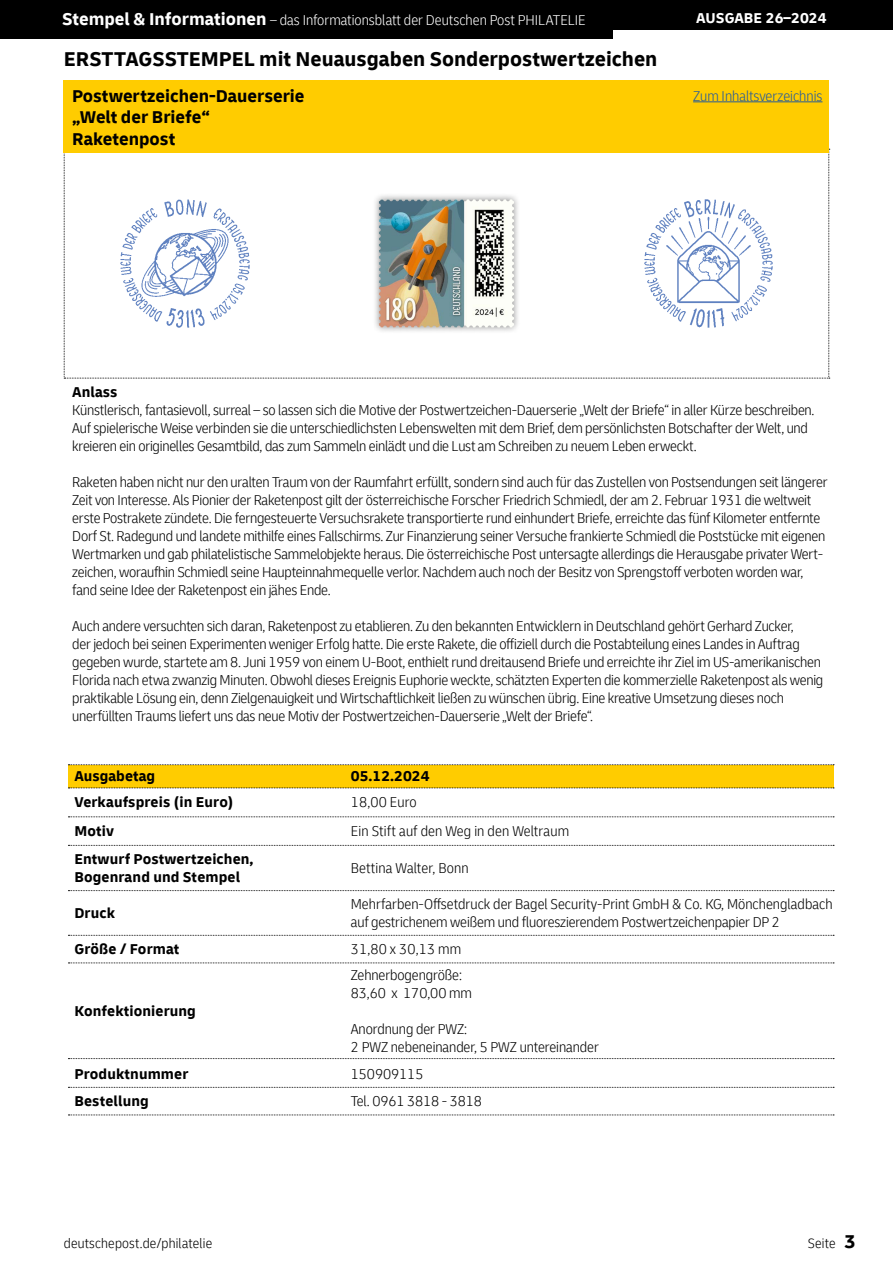
<style>
.page{position:relative;width:893px;height:1263px;background:#fff}
.page>*{position:absolute;margin:0;border:0;box-sizing:border-box;transform-origin:0 0}
.t1{font:700 21px "Delivery";color:#000}
.t2{font:700 18px/21.6px "Delivery";color:#000}
.t3{font:300 condensed 15px/18px "Delivery";letter-spacing:-.015em;color:#000}
.t4{font:700 15px/18px "Delivery";letter-spacing:.01em;color:#000}
.t5{font:300 condensed 15px "Delivery";color:#fff}
.t6{font:300 condensed 15px "Delivery";letter-spacing:.01em;color:#000}
.t7{font:300 condensed 15px "Delivery";color:#275b9b}
.t8{font:700 15px "Delivery";color:#fff}
.t9{font:300 condensed 14.25px "Delivery";letter-spacing:.015em;color:#000}
.s1{font-weight:700;font-stretch:normal;font-size:18px}
.s2{font-weight:700;font-stretch:normal;font-size:19.5px}
</style>
<div class="page">
<svg style="left:64px;top:149px;width:766px;height:230px"></svg>
<div style="left:64px;top:81px;width:765px;height:72px;background:#fc0"></div>
<div style="left:0;top:0;width:893px;height:30px;background:#000"></div>
<div style="left:0;top:0;width:612px;height:38px;background:#000"></div>
<div style="left:68px;top:765px;width:765px;height:22px;background:#fc0"></div>
<svg style="left:68px;top:764px;width:766px;height:1px"></svg>
<svg style="left:68px;top:787px;width:766px;height:1px"></svg>
<svg style="left:68px;top:816px;width:766px;height:1px"></svg>
<svg style="left:68px;top:845px;width:766px;height:1px"></svg>
<svg style="left:68px;top:890px;width:766px;height:1px"></svg>
<svg style="left:68px;top:1087px;width:766px;height:1px"></svg>
<svg style="left:68px;top:1114px;width:766px;height:1px"></svg>
<svg style="left:68px;top:935px;width:766px;height:1px"></svg>
<svg style="left:68px;top:962px;width:766px;height:1px"></svg>
<svg style="left:68px;top:1058px;width:766px;height:1px"></svg>
<img style="left:117px;top:195px;width:136px;height:136px">
<img style="left:640px;top:195px;width:136px;height:136px">
<div style="left:371px;top:192px;width:150px;height:143px;background:#000;opacity:.5"></div>
<img style="left:452px;top:199px;width:58px;height:3px">
<hr style="left:693px;top:101px;width:129px;height:1px;background:#275b9b">
<p class="t5" style="left:62px;top:12px;width:525px"><span class="s1">Stempel &amp; Informationen</span> – das Informationsblatt der Deutschen Post PHILATELIE</p>
<p class="t8" style="left:696px;top:9px;width:132px">AUSGABE 26–2024</p>
<h1 class="t1" style="left:64px;top:46px;width:595px">ERSTTAGSSTEMPEL mit Neuausgaben Sonderpostwertzeichen</h1>
<p class="t2" style="left:72px;top:85px;width:234px">Postwertzeichen-Dauerserie „Welt der Briefe“<br>Raketenpost</p>
<p class="t7" style="left:693px;top:87px;width:131px">Zum Inhaltsverzeichnis</p>
<p class="t4" style="left:72px;top:383px;width:47px">Anlass</p>
<p class="t3" style="left:72px;top:401px;width:744px">Künstlerisch, fantasievoll, surreal – so lassen sich die Motive der Postwertzeichen-Dauerserie „Welt der Briefe“ in aller Kürze beschreiben.<br>Auf spielerische Weise verbinden sie die unterschiedlichsten Lebenswelten mit dem Brief, dem persönlichsten Botschafter der Welt, und kreieren ein originelles Gesamtbild, das zum Sammeln einlädt und die Lust am Schreiben zu neuem Leben erweckt.</p>
<p class="t3" style="left:72px;top:473px;width:757px">Raketen haben nicht nur den uralten Traum von der Raumfahrt erfüllt, sondern sind auch für das Zustellen von Postsendungen seit längerer Zeit von Interesse. Als Pionier der Raketenpost gilt der österreichische Forscher Friedrich Schmiedl, der am 2. Februar 1931 die weltweit erste Postrakete zündete. Die ferngesteuerte Versuchsrakete transportierte rund einhundert Briefe, erreichte das fünf Kilometer entfernte Dorf St. Radegund und landete mithilfe eines Fallschirms. Zur Finanzierung seiner Versuche frankierte Schmiedl die Poststücke mit eigenen Wertmarken und gab philatelistische Sammelobjekte heraus. Die österreichische Post untersagte allerdings die Herausgabe privater Wert&shy;zeichen, woraufhin Schmiedl seine Haupteinnahmequelle verlor. Nachdem auch noch der Besitz von Sprengstoff verboten worden war, fand seine Idee der Raketenpost ein jähes Ende.</p>
<p class="t3" style="left:72px;top:617px;width:752px">Auch andere versuchten sich daran, Raketenpost zu etablieren. Zu den bekannten Entwicklern in Deutschland gehört Gerhard Zucker,<br>der jedoch bei seinen Experimenten weniger Erfolg hatte. Die erste Rakete, die offiziell durch die Postabteilung eines Landes in Auftrag gegeben wurde, startete am 8. Juni 1959 von einem U-Boot, enthielt rund dreitausend Briefe und erreichte ihr Ziel im US-amerikanischen Florida nach etwa zwanzig Minuten. Obwohl dieses Ereignis Euphorie weckte, schätzten Experten die kommerzielle Raketenpost als wenig praktikable Lösung ein, denn Zielgenauigkeit und Wirtschaftlichkeit ließen zu wünschen übrig. Eine kreative Umsetzung dieses noch unerfüllten Traums liefert uns das neue Motiv der Postwertzeichen-Dauerserie „Welt der Briefe“.</p>
<p class="t4" style="left:74px;top:767px;width:82px">Ausgabetag</p>
<p class="t4" style="left:351px;top:767px;width:80px">05.12.2024</p>
<p class="t4" style="left:74px;top:793px;width:161px">Verkaufspreis (in Euro)</p>
<p class="t3" style="left:351px;top:793px;width:67px">18,00 Euro</p>
<p class="t4" style="left:74px;top:822px;width:41px">Motiv</p>
<p class="t6" style="left:351px;top:822px;width:220px">Ein Stift auf den Weg in den Weltraum</p>
<p class="t4" style="left:74px;top:850px;width:181px">Entwurf Postwertzeichen,<br>Bogenrand und Stempel</p>
<p class="t6" style="left:351px;top:860px;width:119px">Bettina Walter, Bonn</p>
<p class="t4" style="left:74px;top:904px;width:42px">Druck</p>
<p class="t3" style="left:351px;top:895px;width:483px">Mehrfarben-Offsetdruck der Bagel Security-Print GmbH &amp; Co. KG, Mönchengladbach auf gestrichenem weißem und fluoreszierendem Postwertzeichenpapier DP 2</p>
<p class="t4" style="left:74px;top:940px;width:107px">Größe / Format</p>
<p class="t3" style="left:351px;top:940px;width:112px">31,80 x 30,13 mm</p>
<p class="t4" style="left:74px;top:1002px;width:123px">Konfektionierung</p>
<p class="t3" style="left:351px;top:966px;width:123px">Zehnerbogengröße:<br>83,60 x 170,00 mm</p>
<p class="t3" style="left:351px;top:1020px;width:250px">Anordnung der PWZ:<br>2 PWZ nebeneinander, 5 PWZ untereinander</p>
<p class="t4" style="left:74px;top:1064px;width:115px">Produktnummer</p>
<p class="t3" style="left:351px;top:1064px;width:74px">150909115</p>
<p class="t4" style="left:74px;top:1092px;width:76px">Bestellung</p>
<p class="t3" style="left:351px;top:1092px;width:133px">Tel. 0961 3818 - 3818</p>
<p class="t9" style="left:64px;top:1235px;width:150px">deutschepost.de/philatelie</p>
<p class="t9" style="left:808px;top:1235px;width:50px">Seite <span class="s2">3</span></p>
</div>
